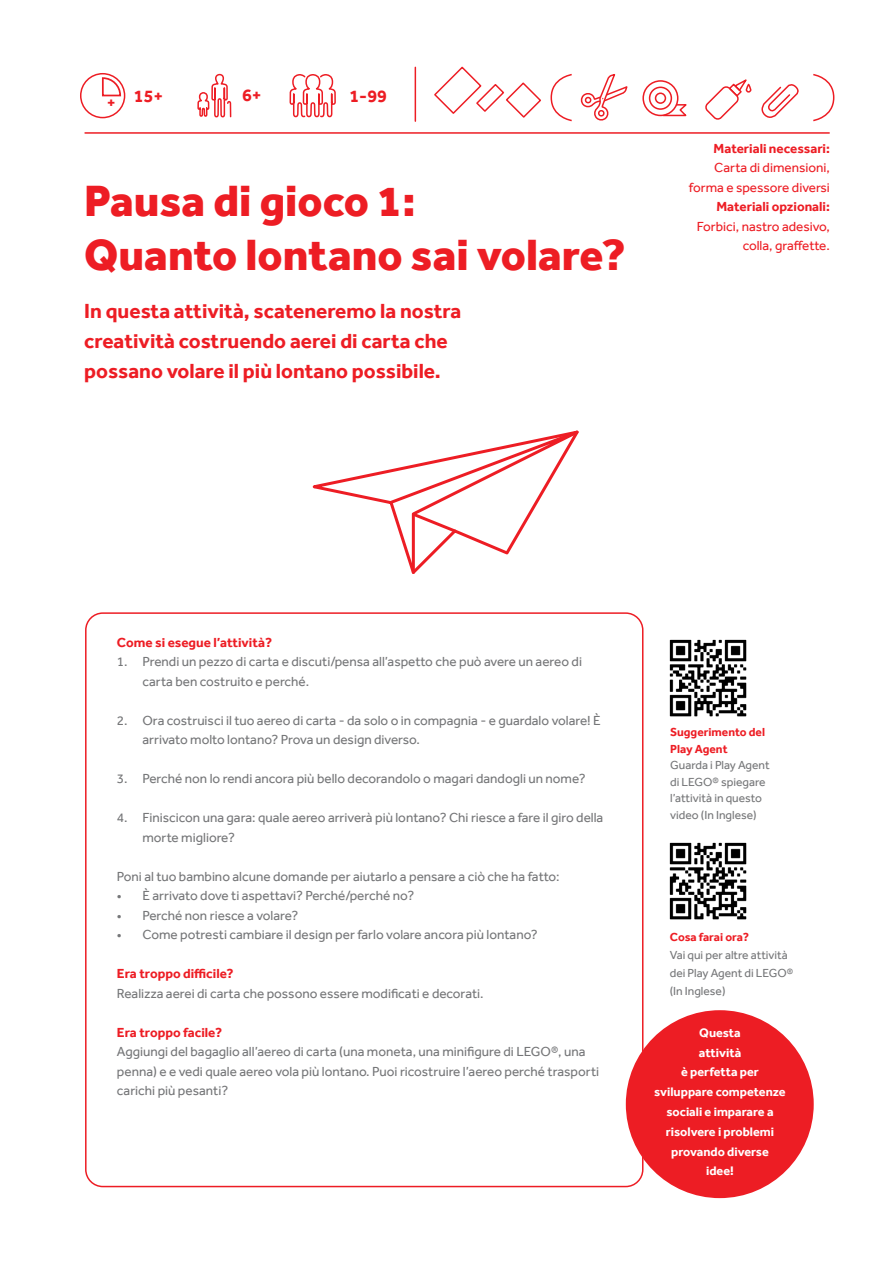
<style>
.page{position:relative;width:893px;height:1263px;background:#fff}
.page>*{position:absolute;margin:0;border:0;box-sizing:border-box;transform-origin:0 0}
.t1{font:800 45px/54px "Effra";color:#ed1d24}
.t2{font:700 21px/30px "Effra";color:#ed1d24}
.t3{font:700 18px "Effra";color:#ed1d24}
.t4{font:700 16.35px "Effra";color:#ed1d24}
.t5{font:13.5px/19.5px "Effra";color:#757678}
.t6{font:700 13.5px "Effra";color:#ed1d24}
.t7{font:13.5px/19.5px "Effra";color:#ed1d24;text-align:right}
.t8{font:700 12.75px/19.8px "Effra";color:#fff;text-align:center}
.t9{font:12px/16.5px "Effra";color:#757678}
.t10{font:700 12px/16.5px "Effra";color:#ed1d24}
</style>
<div class="page">
<hr style="left:85px;top:132px;width:744px;height:2px;background:#ed1d24">
<svg style="left:661px;top:103px;width:26px;height:14px"></svg>
<svg style="left:643px;top:81px;width:35px;height:34px"></svg>
<div style="left:642px;top:80px;width:36px;height:36px;border:2px solid #ed1d24;border-radius:50%"></div>
<svg style="left:650px;top:87px;width:21px;height:22px"></svg>
<div style="left:649px;top:87px;width:23px;height:23px;border:2px solid #ed1d24;border-radius:50%"></div>
<div style="left:656px;top:93px;width:9px;height:10px;background:#fff;border-radius:50%"></div>
<div style="left:655px;top:92px;width:11px;height:12px;border:2px solid #ed1d24;border-radius:50%"></div>
<svg style="left:705px;top:79px;width:44px;height:41px"></svg>
<div style="left:746px;top:84px;width:5px;height:9px;border:2px solid #ed1d24;border-radius:2px"></div>
<svg style="left:761px;top:84px;width:38px;height:34px"></svg>
<svg style="left:813px;top:73px;width:22px;height:49px"></svg>
<div style="left:626px;top:1010px;width:188px;height:188px;background:#ed1d24;border-radius:50%"></div>
<img style="left:669px;top:842px;width:78px;height:78px">
<img style="left:669px;top:639px;width:78px;height:78px">
<div style="left:80px;top:73px;width:45px;height:45px;border:2px solid #ed1d24;border-radius:50%"></div>
<svg style="left:101px;top:76px;width:21px;height:21px"></svg>
<svg style="left:288px;top:66px;width:343px;height:508px"></svg>
<svg style="left:196px;top:73px;width:36px;height:61px"></svg>
<p class="t4" style="left:107px;top:93px;width:10px">+</p>
<h3 class="t3" style="left:242px;top:84px;width:21px">6+</h3>
<h3 class="t3" style="left:134px;top:85px;width:31px">15+</h3>
<h3 class="t3" style="left:349px;top:85px;width:39px">1-99</h3>
<h1 class="t1" style="left:84px;top:174px;width:543px">Pausa di gioco 1:<br>Quanto lontano sai volare?</h1>
<h2 class="t2" style="left:84px;top:296px;width:379px">In questa attività, scateneremo la nostra creatività costruendo aerei di carta che possano volare il più lontano possibile.</h2>
<p class="t6" style="left:714px;top:140px;width:118px">Materiali necessari:</p>
<p class="t7" style="left:689px;top:158px;width:143px">Carta di dimensioni, forma e spessore diversi</p>
<p class="t6" style="left:716px;top:199px;width:115px">Materiali opzionali:</p>
<p class="t7" style="left:697px;top:217px;width:135px">Forbici, nastro adesivo, colla, graffette.</p>
<p class="t6" style="left:117px;top:634px;width:157px">Come si esegue l’attività?</p>
<p class="t5" style="left:142px;top:652px;width:441px;text-indent:-26px">1. Prendi un pezzo di carta e discuti/pensa all’aspetto che può avere un aereo di carta ben costruito e perché.</p>
<p class="t5" style="left:142px;top:710px;width:460px;text-indent:-26px">2. Ora costruisci il tuo aereo di carta - da solo o in compagnia - e guardalo volare! È arrivato molto lontano? Prova un design diverso.</p>
<p class="t5" style="left:117px;top:769px;width:470px">3. Perché non lo rendi ancora più bello decorandolo o magari dandogli un nome?</p>
<p class="t5" style="left:142px;top:808px;width:462px;text-indent:-26px">4. Finiscicon una gara: quale aereo arriverà più lontano? Chi riesce a fare il giro della morte migliore?</p>
<p class="t5" style="left:117px;top:866px;width:444px">Poni al tuo bambino alcune domande per aiutarlo a pensare a ciò che ha fatto:</p>
<p class="t5" style="left:117px;top:886px;width:299px">• È arrivato dove ti aspettavi? Perché/perché no?</p>
<p class="t5" style="left:117px;top:905px;width:183px">• Perché non riesce a volare?</p>
<p class="t5" style="left:117px;top:925px;width:422px">• Come potresti cambiare il design per farlo volare ancora più lontano?</p>
<p class="t6" style="left:117px;top:966px;width:118px">Era troppo difficile?</p>
<p class="t5" style="left:117px;top:983px;width:368px">Realizza aerei di carta che possono essere modificati e decorati.</p>
<p class="t6" style="left:117px;top:1024px;width:107px">Era troppo facile?</p>
<p class="t5" style="left:117px;top:1042px;width:484px">Aggiungi del bagaglio all’aereo di carta (una moneta, una minifigure di LEGO®, una penna) e e vedi quale aereo vola più lontano. Puoi ricostruire l’aereo perché trasporti carichi più pesanti?</p>
<p class="t10" style="left:670px;top:724px;width:96px">Suggerimento del<br>Play Agent</p>
<p class="t9" style="left:670px;top:757px;width:101px">Guarda i Play Agent di LEGO® spiegare l’attività in questo video (In Inglese)</p>
<p class="t10" style="left:670px;top:928px;width:81px">Cosa farai ora?</p>
<p class="t9" style="left:670px;top:946px;width:125px;line-height:18px">Vai qui per altre attività dei Play Agent di LEGO® (In Inglese)</p>
<p class="t8" style="left:654px;top:1022px;width:133px">Questa<br>attività<br>è perfetta per sviluppare competenze sociali e imparare a risolvere i problemi provando diverse<br>idee!</p>
</div>
